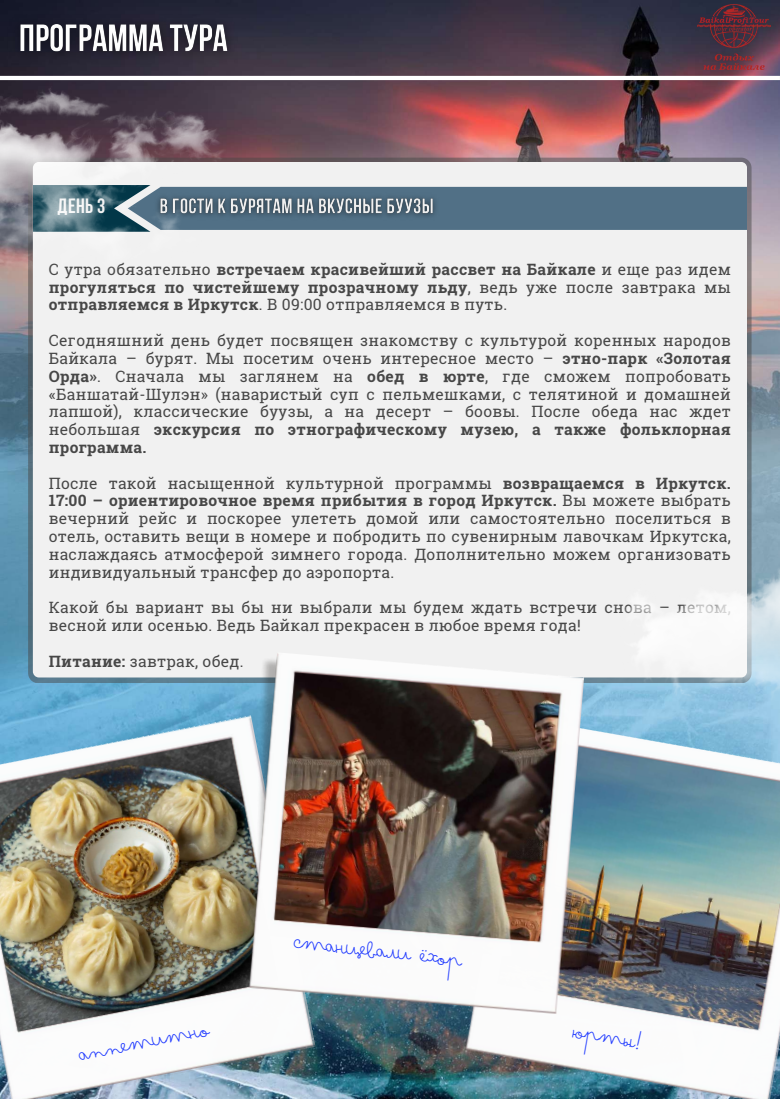
<style>
.page{position:relative;width:780px;height:1099px;background:#fff}
.page>*{position:absolute;margin:0;border:0;box-sizing:border-box;transform-origin:0 0}
.t1{font:25.06px "Bimbo Finetip";color:#233dff}
.t2{font:700 20.62px "Bebas Neue";color:#f1f1f1}
.t3{font:15.62px/17.8px "Roboto Slab";letter-spacing:.02em;color:#474747;text-align:justify}
.t4{font:700 15.62px/17.8px "Roboto Slab";letter-spacing:.02em;color:#474747;text-align:justify}
.s1{font-weight:400}
.s2{font-weight:700}
</style>
<div class="page">
<img style="left:0;top:0;width:779px;height:1098px">
<div style="left:33px;top:162px;width:714px;height:515px;background:#f1f1f1;border-radius:6px"></div>
<hr style="left:0;top:76px;width:779px;height:4px;background:#fff">
<div style="left:246px;top:186px;width:501px;height:44px;background:#517086"></div>
<img style="left:4px;top:10px;width:239px;height:59px">
<img style="left:246px;top:189px;width:195px;height:34px">
<img style="left:0;top:715px;width:315px;height:383px">
<img style="left:449px;top:715px;width:330px;height:383px">
<img style="left:233px;top:653px;width:351px;height:360px">
<img style="left:0;top:73px;width:246px;height:224px">
<img style="left:598px;top:520px;width:181px;height:224px">
<img style="left:697px;top:4px;width:73px;height:66px">
<h2 class="t2" style="left:58px;top:197px;width:49px">день 3</h2>
<p class="t4" style="left:49px;top:260px;width:683px"><span class="s1">С утра обязательно</span> встречаем красивейший рассвет на Байкале <span class="s1">и еще раз идем </span>прогуляться по чистейшему прозрачному льду<span class="s1">, ведь уже после завтрака мы </span>отправляемся в Иркутск<span class="s1">. В 09:00 отправляемся в путь.</span></p>
<p class="t3" style="left:49px;top:331px;width:683px">Сегодняшний день будет посвящен знакомству с культурой коренных народов Байкала – бурят. Мы посетим очень интересное место – <span class="s2">этно-парк «Золотая Орда»</span>. Сначала мы заглянем на <span class="s2">обед в юрте</span>, где сможем попробовать «Баншатай-Шулэн» (наваристый суп с пельмешками, с телятиной и домашней лапшой), классические буузы, а на десерт – боовы. После обеда нас ждет небольшая <span class="s2">экскурсия по этнографическому музею, а также фольклорная программа.</span></p>
<p class="t3" style="left:49px;top:473px;width:683px">После такой насыщенной культурной программы <span class="s2">возвращаемся в Иркутск.<br>17:00 – ориентировочное время прибытия в город Иркутск.</span> Вы можете выбрать вечерний рейс и поскорее улететь домой или самостоятельно поселиться в отель, оставить вещи в номере и побродить по сувенирным лавочкам Иркутска, наслаждаясь атмосферой зимнего города. Дополнительно можем организовать индивидуальный трансфер до аэропорта.</p>
<p class="t3" style="left:49px;top:598px;width:683px">Какой бы вариант вы бы ни выбрали мы будем ждать встречи снова – летом, весной или осенью. Ведь Байкал прекрасен в любое время года!</p>
<p class="t3" style="left:49px;top:651px;width:196px"><span class="s2">Питание:</span> завтрак, обед.</p>
<h1 class="t1" style="left:77px;top:1037px;width:133px;rotate:-11deg">аппетитно</h1>
<h1 class="t1" style="left:296px;top:925px;width:170px;rotate:6deg">станцевали ёхор</h1>
<h1 class="t1" style="left:588px;top:1008px;width:71px;rotate:10deg">юрты!</h1>
<h1 class="t1" style="left:576px;top:1014px;width:71px;rotate:9deg">юрты!</h1>
</div>
